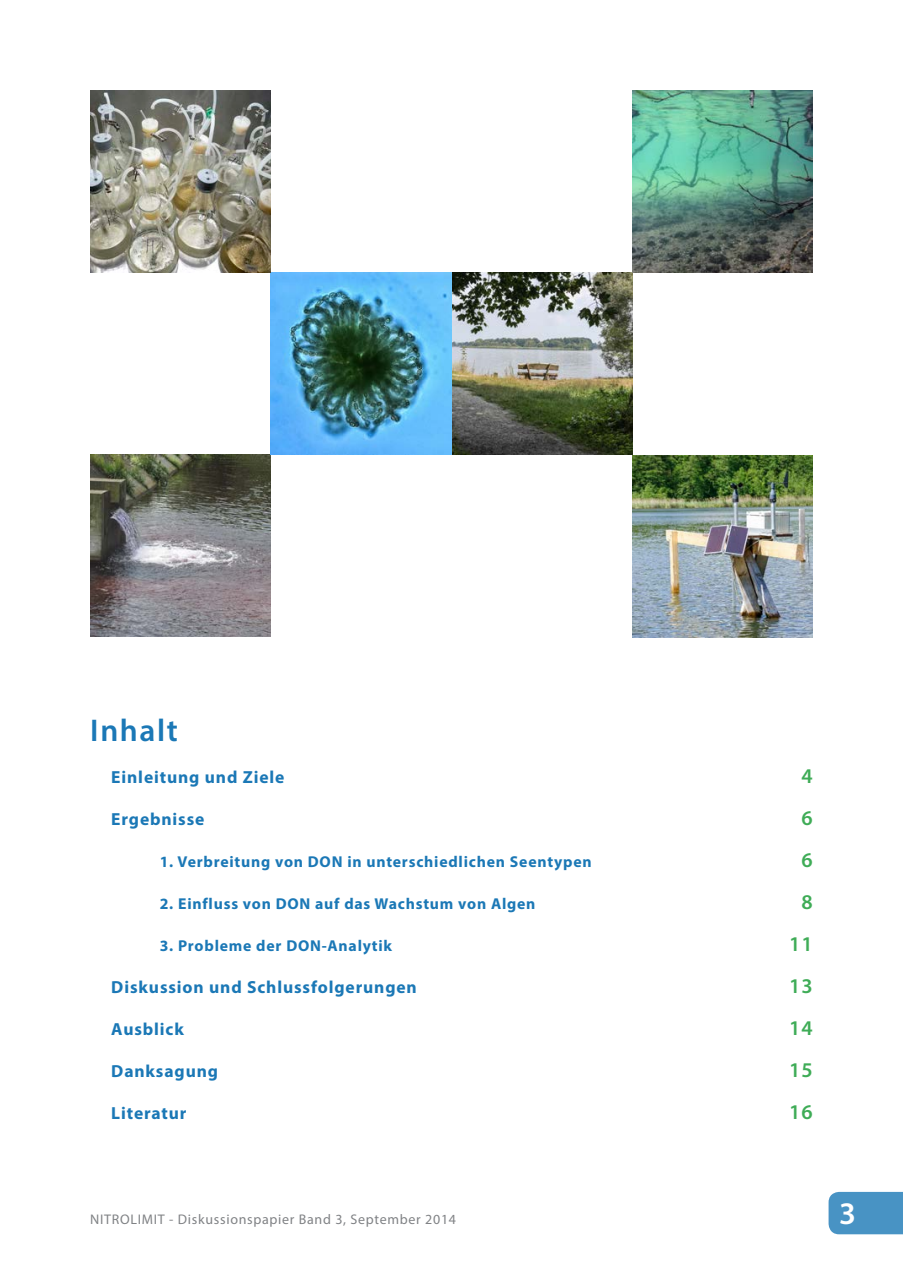
<style>
.page{position:relative;width:903px;height:1275px;background:#fff}
.page>*{position:absolute;margin:0;border:0;box-sizing:border-box;transform-origin:0 0}
.t1{font:600 31.5px "Myriad Pro";letter-spacing:.05em;color:#1b78b6}
.t2{font:600 31.5px "Myriad Pro";color:#fff}
.t3{font:600 21px "Myriad Pro";letter-spacing:.05em;color:#3fac57}
.t4{font:700 17.5px "Myriad Pro";letter-spacing:.05em;color:#1b78b6}
.t5{font:700 15.75px "Myriad Pro";letter-spacing:.05em;color:#1b78b6}
.t6{font:14px "Myriad Pro";letter-spacing:.05em;color:#808285}
</style>
<div class="page">
<div style="left:828px;top:1192px;width:75px;height:42px;background:#4893c4"></div>
<img style="left:90px;top:454px;width:181px;height:182px">
<img style="left:271px;top:272px;width:361px;height:182px">
<img style="left:632px;top:90px;width:181px;height:182px">
<img style="left:632px;top:455px;width:181px;height:182px">
<img style="left:90px;top:90px;width:181px;height:182px">
<h1 class="t1" style="left:90px;top:711px;width:89px">Inhalt</h1>
<p class="t4" style="left:111px;top:766px;width:175px">Einleitung und Ziele</p>
<h2 class="t3" style="left:801px;top:763px;width:13px">4</h2>
<p class="t4" style="left:111px;top:808px;width:95px">Ergebnisse</p>
<h2 class="t3" style="left:801px;top:805px;width:13px">6</h2>
<p class="t5" style="left:160px;top:852px;width:433px">1. Verbreitung von DON in unterschiedlichen Seentypen</p>
<h2 class="t3" style="left:801px;top:847px;width:13px">6</h2>
<p class="t5" style="left:160px;top:894px;width:377px">2. Einfluss von DON auf das Wachstum von Algen</p>
<h2 class="t3" style="left:801px;top:889px;width:13px">8</h2>
<p class="t5" style="left:160px;top:936px;width:234px">3. Probleme der DON-Analytik</p>
<h2 class="t3" style="left:789px;top:931px;width:25px">11</h2>
<p class="t4" style="left:111px;top:976px;width:307px">Diskussion und Schlussfolgerungen</p>
<h2 class="t3" style="left:789px;top:973px;width:25px">13</h2>
<p class="t4" style="left:111px;top:1018px;width:74px">Ausblick</p>
<h2 class="t3" style="left:789px;top:1015px;width:25px">14</h2>
<p class="t4" style="left:111px;top:1060px;width:108px">Danksagung</p>
<h2 class="t3" style="left:789px;top:1057px;width:25px">15</h2>
<p class="t4" style="left:111px;top:1102px;width:77px">Literatur</p>
<h2 class="t3" style="left:789px;top:1099px;width:25px">16</h2>
<p class="t6" style="left:90px;top:1211px;width:367px">NITROLIMIT - Diskussionspapier Band 3, September 2014</p>
<h1 class="t2" style="left:839px;top:1194px;width:18px">3</h1>
</div>
